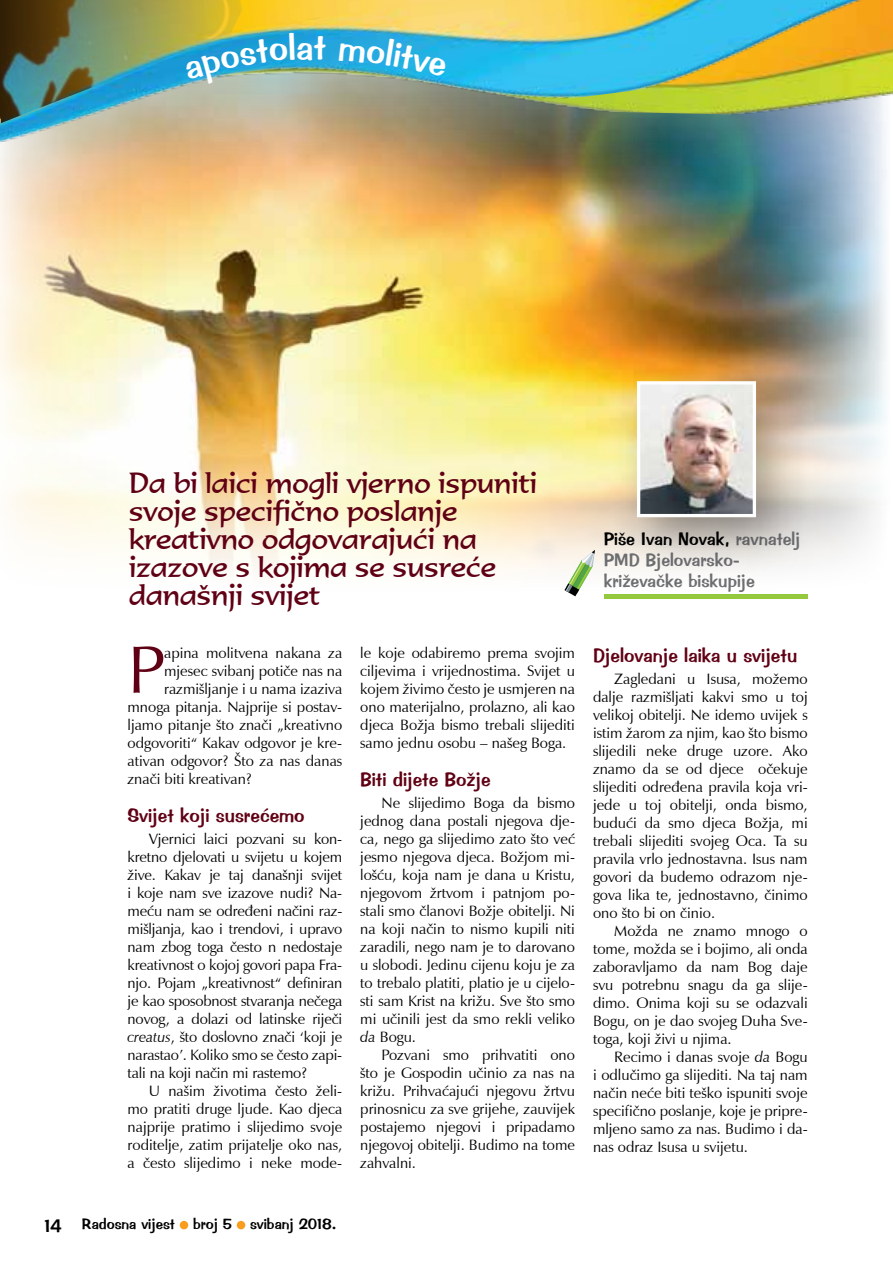
<style>
.page{position:relative;width:893px;height:1263px;background:#fff}
.page>*{position:absolute;margin:0;border:0;box-sizing:border-box;transform-origin:0 0}
.t1{font:67.65px "Zapf Humanist 601 BT";color:#600014}
.t2{font:27.9px/27.9px "Formal 436 L2";color:#600014}
.t3{font:19.5px "Impress BT";color:#600014}
.t4{font:18px/21px "Impress BT";color:#6d6e71}
.t5{font:15px/18px "Zapf Humanist 601 BT";color:#000;text-align:justify}
.t6{font:15px "Impress BT";color:#000}
.s1{font-style:italic}
.s2{color:#000}
.s3{font-size:18px}
</style>
<div class="page">
<img style="left:0;top:171px;width:887px;height:424px">
<svg style="left:564px;top:550px;width:31px;height:46px"></svg>
<hr style="left:604px;top:595px;width:204px;height:4px;background:#95c93d">
<div style="left:609px;top:354px;width:205px;height:221px;background:#000;opacity:.35"></div>
<img style="left:641px;top:385px;width:111px;height:128px">
<div style="left:637px;top:381px;width:119px;height:136px;border:3px solid #fff"></div>
<img style="left:0;top:0;width:893px;height:171px">
<img style="left:0;top:0;width:242px;height:123px">
<div style="left:180px;top:1221px;width:8px;height:8px;background:#f99d1f;border-radius:50%"></div>
<div style="left:237px;top:1221px;width:8px;height:8px;background:#f99d1f;border-radius:50%"></div>
<img style="left:184px;top:32px;width:142px;height:52px">
<svg style="left:339px;top:38px;width:108px;height:38px;background:#2baddb"></svg>
<h2 class="t2" style="left:129px;top:469px;width:409px">Da bi laici mogli vjerno ispuniti svoje specifično poslanje kreativno odgovarajući na izazove s kojima se susreće današnji svijet</h2>
<h1 class="t1" style="left:128px;top:628px;width:39px">P</h1>
<p class="t5" style="left:164px;top:644px;width:180px">apina molitvena nakana za</p>
<p class="t5" style="left:164px;top:662px;width:180px">mjesec svibanj potiče nas na</p>
<p class="t5" style="left:164px;top:680px;width:180px">razmišljanje i u nama izaziva</p>
<p class="t5" style="left:128px;top:698px;width:216px">mnoga pitanja. Najprije si postav-</p>
<p class="t5" style="left:128px;top:716px;width:216px">ljamo pitanje što znači „kreativno</p>
<p class="t5" style="left:128px;top:734px;width:216px">odgovoriti“ Kakav odgovor je kre-</p>
<p class="t5" style="left:128px;top:752px;width:216px">ativan odgovor? Što za nas danas</p>
<p class="t5" style="left:128px;top:770px;width:126px">znači biti kreativan?</p>
<h3 class="t3" style="left:128px;top:803px;width:179px">Svijet koji susrećemo</h3>
<p class="t5" style="left:128px;top:830px;width:216px;text-indent:21px">Vjernici laici pozvani su kon&shy;kretno djelovati u svijetu u kojem žive. Kakav je taj današnji svijet i koje nam sve izazove nudi? Na&shy;meću nam se određeni načini raz&shy;mišljanja, kao i trendovi, i upravo nam zbog toga često n nedostaje kreativnost o kojoj govori papa Fra&shy;njo. Pojam „kreativnost“ definiran je kao sposobnost stvaranja nečega novog, a dolazi od latinske riječi <span class="s1">creatus</span>, što doslovno znači ‘koji je narastao’. Koliko smo se često zapi&shy;tali na koji način mi rastemo?</p>
<p class="t5" style="left:128px;top:1082px;width:216px;text-indent:21px">U našim životima često želi&shy;mo pratiti druge ljude. Kao djeca najprije pratimo i slijedimo svoje roditelje, zatim prijatelje oko nas, a često slijedimo i neke mode-</p>
<p class="t5" style="left:360px;top:644px;width:216px">le koje odabiremo prema svojim ciljevima i vrijednostima. Svijet u kojem živimo često je usmjeren na ono materijalno, prolazno, ali kao djeca Božja bismo trebali slijediti samo jednu osobu – našeg Boga.</p>
<h3 class="t3" style="left:360px;top:767px;width:132px">Biti dijete Božje</h3>
<p class="t5" style="left:360px;top:794px;width:216px;text-indent:21px">Ne slijedimo Boga da bismo jednog dana postali njegova dje&shy;ca, nego ga slijedimo zato što već jesmo njegova djeca. Božjom mi&shy;lošću, koja nam je dana u Kristu, njegovom žrtvom i patnjom po&shy;stali smo članovi Božje obitelji. Ni na koji način to nismo kupili niti zaradili, nego nam je to darovano u slobodi. Jedinu cijenu koju je za to trebalo platiti, platio je u cijelo&shy;sti sam Krist na križu. Sve što smo mi učinili jest da smo rekli veliko <span class="s1">da</span> Bogu.</p>
<p class="t5" style="left:360px;top:1046px;width:216px;text-indent:21px">Pozvani smo prihvatiti ono što je Gospodin učinio za nas na križu. Prihvaćajući njegovu žrtvu prinosnicu za sve grijehe, zauvijek postajemo njegovi i pripadamo njegovoj obitelji. Budimo na tome zahvalni.</p>
<p class="t4" style="left:604px;top:529px;width:198px"><span class="s2">Piše Ivan Novak,</span> ravnatelj<br>PMD Bjelovarsko&shy;križevačke biskupije</p>
<h3 class="t3" style="left:593px;top:643px;width:206px">Djelovanje laika u svijetu</h3>
<p class="t5" style="left:593px;top:670px;width:216px;text-indent:21px">Zagledani u Isusa, možemo dalje razmišljati kakvi smo u toj velikoj obitelji. Ne idemo uvijek s istim žarom za njim, kao što bismo slijedili neke druge uzore. Ako znamo da se od djece očekuje slijediti određena pravila koja vri&shy;jede u toj obitelji, onda bismo, budući da smo djeca Božja, mi trebali slijediti svojeg Oca. Ta su pravila vrlo jednostavna. Isus nam govori da budemo odrazom nje&shy;gova lika te, jednostavno, činimo ono što bi on činio.</p>
<p class="t5" style="left:593px;top:922px;width:216px;text-indent:21px">Možda ne znamo mnogo o tome, možda se i bojimo, ali onda zaboravljamo da nam Bog daje svu potrebnu snagu da ga slije&shy;dimo. Onima koji su se odazvali Bogu, on je dao svojeg Duha Sve&shy;toga, koji živi u njima.</p>
<p class="t5" style="left:593px;top:1048px;width:216px;text-indent:21px">Recimo i danas svoje <span class="s1">da</span> Bogu i odlučimo ga slijediti. Na taj nam način neće biti teško ispuniti svoje specifično poslanje, koje je pripre&shy;mljeno samo za nas. Budimo i da&shy;nas odraz Isusa u svijetu.</p>
<p class="t6" style="left:45px;top:1215px;width:293px"><span class="s3">14</span> Radosna vijest broj 5 svibanj 2018.</p>
</div>
